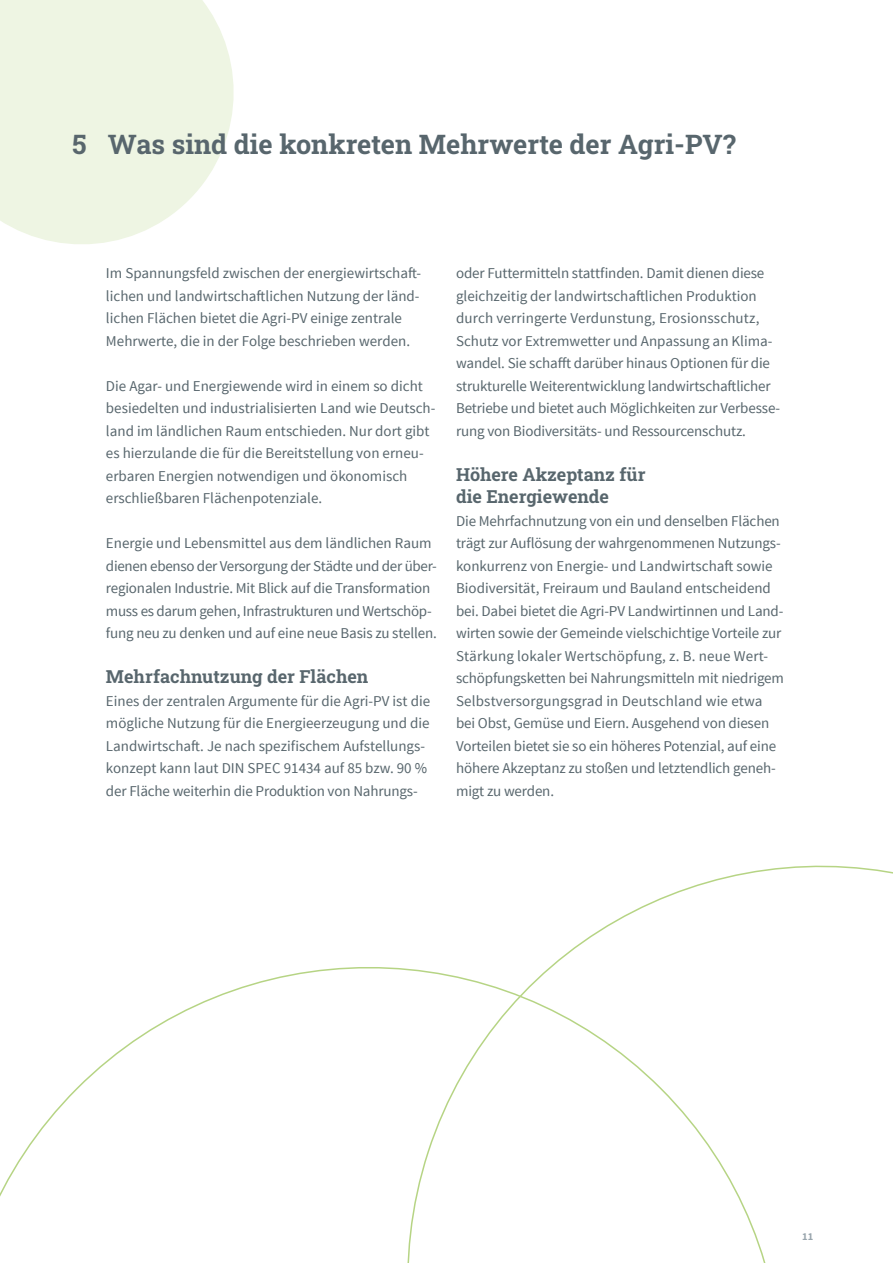
<style>
.page{position:relative;width:893px;height:1263px;background:#fff}
.page>*{position:absolute;margin:0;border:0;box-sizing:border-box;transform-origin:0 0}
.t1{font:700 27px "Roboto Slab";color:#58666d}
.t2{font:700 18px/22.5px "Roboto Slab";color:#58666d}
.t3{font:15px/22.5px "Source Sans Pro";letter-spacing:-.01em;color:#58666d}
.t4{font:700 10.5px "Source Sans Pro";color:#99a5ad}
</style>
<div class="page">
<svg style="left:0;top:0;width:234px;height:244px;background:#eff6e6"></svg>
<svg style="left:358px;top:865px;width:535px;height:398px"></svg>
<h1 class="t1" style="left:72px;top:126px;width:665px">5 Was sind die konkreten Mehrwerte der Agri-PV?</h1>
<p class="t3" style="left:106px;top:262px;width:316px">Im Spannungsfeld zwischen der energiewirtschaft&shy;lichen und landwirtschaftlichen Nutzung der länd&shy;lichen Flächen bietet die Agri-PV einige zentrale Mehrwerte, die in der Folge beschrieben werden.</p>
<p class="t3" style="left:106px;top:375px;width:331px">Die Agar- und Energiewende wird in einem so dicht besiedelten und industrialisierten Land wie Deutsch&shy;land im ländlichen Raum entschieden. Nur dort gibt es hierzulande die für die Bereitstellung von erneu&shy;erbaren Energien notwendigen und ökonomisch erschließbaren Flächenpotenziale.</p>
<p class="t3" style="left:106px;top:532px;width:332px">Energie und Lebensmittel aus dem ländlichen Raum dienen ebenso der Versorgung der Städte und der über&shy;regionalen Industrie. Mit Blick auf die Transformation muss es darum gehen, Infrastrukturen und Wertschöp&shy;fung neu zu denken und auf eine neue Basis zu stellen.</p>
<p class="t2" style="left:106px;top:665px;width:264px">Mehrfachnutzung der Flächen</p>
<p class="t3" style="left:106px;top:690px;width:326px">Eines der zentralen Argumente für die Agri-PV ist die mögliche Nutzung für die Energieerzeugung und die Landwirtschaft. Je nach spezifischem Aufstellungs&shy;konzept kann laut DIN SPEC 91434 auf 85 bzw. 90 % der Fläche weiterhin die Produktion von Nahrungs-</p>
<p class="t3" style="left:456px;top:262px;width:325px">oder Futtermitteln stattfinden. Damit dienen diese gleichzeitig der landwirtschaftlichen Produktion durch verringerte Verdunstung, Erosionsschutz, Schutz vor Extremwetter und Anpassung an Klima&shy;wandel. Sie schafft darüber hinaus Optionen für die strukturelle Weiterentwicklung landwirtschaftlicher Betriebe und bietet auch Möglichkeiten zur Verbesse&shy;rung von Biodiversitäts- und Ressourcenschutz.</p>
<p class="t2" style="left:456px;top:462px;width:191px">Höhere Akzeptanz für die Energiewende</p>
<p class="t3" style="left:456px;top:510px;width:329px">Die Mehrfachnutzung von ein und denselben Flächen trägt zur Auflösung der wahrgenommenen Nutzungs&shy;konkurrenz von Energie- und Landwirtschaft sowie Biodiversität, Freiraum und Bauland entscheidend bei. Dabei bietet die Agri-PV Landwirtinnen und Land&shy;wirten sowie der Gemeinde vielschichtige Vorteile zur Stärkung lokaler Wertschöpfung, z. B. neue Wert&shy;schöpfungsketten bei Nahrungsmitteln mit niedrigem Selbstversorgungsgrad in Deutschland wie etwa bei Obst, Gemüse und Eiern. Ausgehend von diesen Vorteilen bietet sie so ein höheres Potenzial, auf eine höhere Akzeptanz zu stoßen und letztendlich geneh&shy;migt zu werden.</p>
<p class="t4" style="left:802px;top:1229px;width:13px">11</p>
</div>
